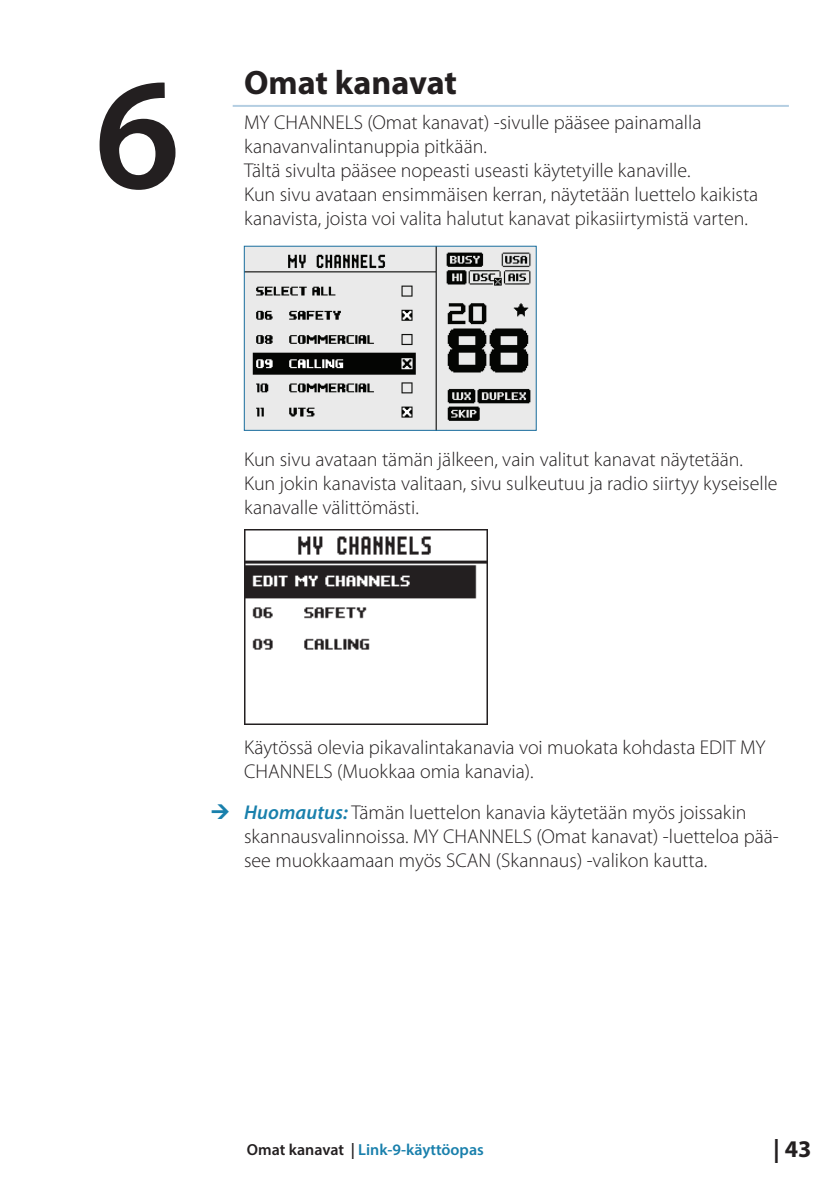
<style>
.page{position:relative;width:840px;height:1191px;background:#fff}
.page>*{position:absolute;margin:0;border:0;box-sizing:border-box;transform-origin:0 0}
.t1{font:600 160px "Myriad Pro";color:#231f20}
.t2{font:700 34px "Myriad Pro";color:#231f20}
.t3{font:700 24px "Myriad Pro";color:#231f20}
.t4{font:300 20px/24px "Myriad Pro";color:#231f20}
.t5{font:600 16px "Myriad Pro";color:#1980ac}
.s1{font-weight:600;font-style:italic;color:#1980ac}
.s2{color:#231f20}
</style>
<div class="page">
<hr style="left:232px;top:105px;width:556px;height:2px;background:#b4cee2">
<img style="left:246px;top:248px;width:288px;height:180px">
<div style="left:244px;top:246px;width:292px;height:184px;border:1px solid #196e9e"></div>
<img style="left:244px;top:529px;width:243px;height:195px">
<h1 class="t1" style="left:94px;top:33px;width:87px">6</h1>
<h2 class="t2" style="left:244px;top:60px;width:214px">Omat kanavat</h2>
<p class="t4" style="left:244px;top:111px;width:515px">MY CHANNELS (Omat kanavat) -sivulle pääsee painamalla kanavanvalintanuppia pitkään.<br>Tältä sivulta pääsee nopeasti useasti käytetyille kanaville.<br>Kun sivu avataan ensimmäisen kerran, näytetään luettelo kaikista kanavista, joista voi valita halutut kanavat pikasiirtymistä varten.</p>
<p class="t4" style="left:244px;top:447px;width:534px">Kun sivu avataan tämän jälkeen, vain valitut kanavat näytetään.<br>Kun jokin kanavista valitaan, sivu sulkeutuu ja radio siirtyy kyseiselle kanavalle välittömästi.</p>
<p class="t4" style="left:244px;top:735px;width:523px">Käytössä olevia pikavalintakanavia voi muokata kohdasta EDIT MY<br>CHANNELS (Muokkaa omia kanavia).</p>
<p class="t4" style="left:244px;top:800px;width:536px"><span class="s1">Huomautus:</span> Tämän luettelon kanavia käytetään myös joissakin skannausvalinnoissa. MY CHANNELS (Omat kanavat) -luetteloa pää&shy;see muokkaamaan myös SCAN (Skannaus) -valikon kautta.</p>
<p class="t5" style="left:247px;top:1139px;width:238px"><span class="s2">Omat kanavat |</span> Link-9-käyttöopas</p>
<p class="t3" style="left:772px;top:1132px;width:40px">| 43</p>
</div>
